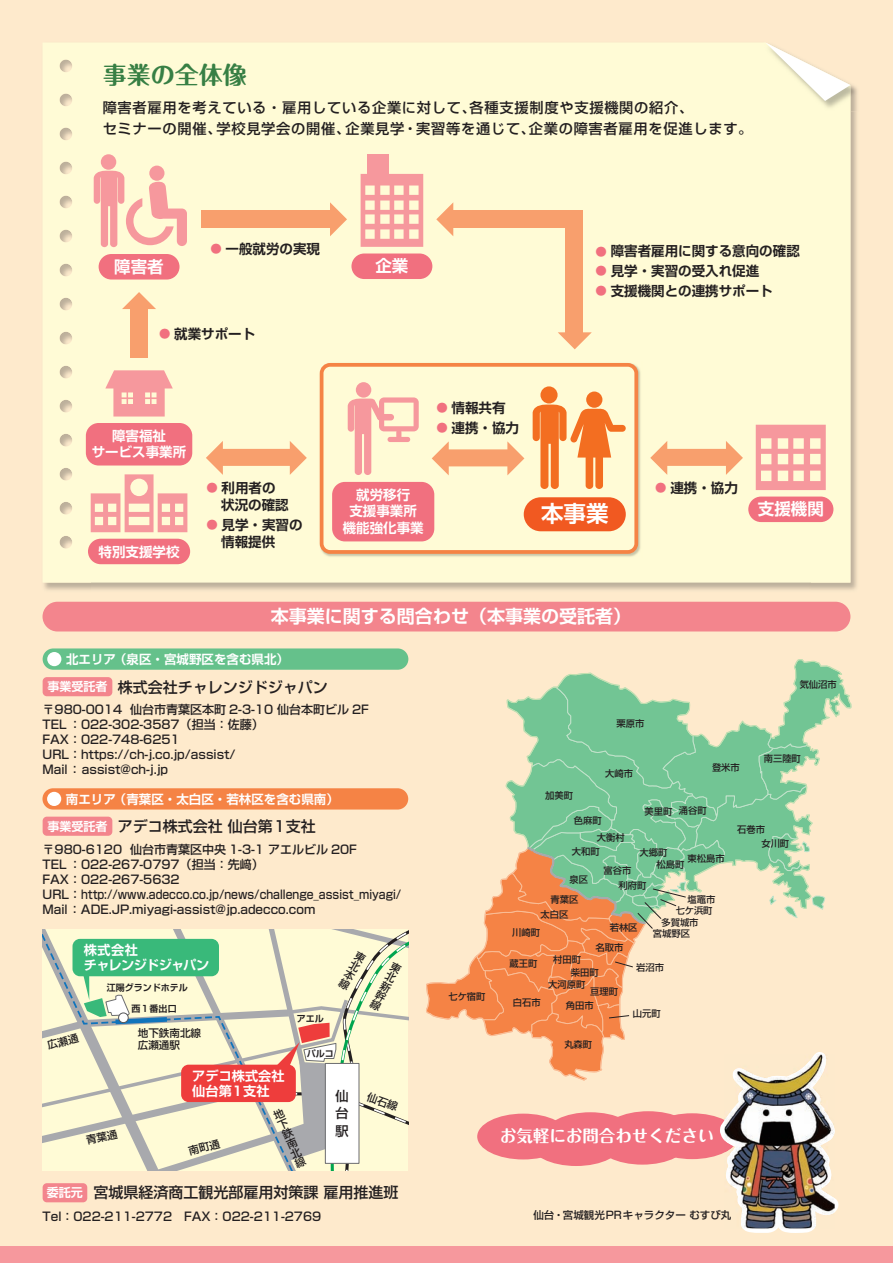
<style>
.page{position:relative;width:893px;height:1263px;background:#feeacc}
.page>*{position:absolute;margin:0;border:0;box-sizing:border-box;transform-origin:0 0}
.t1{font:700 24px "Maru Fo Pro";color:#377f44}
.t2{font:700 22.5px "Shin Go Pro De";color:#fff}
.t3{font:700 18px "Shin Go Pro De";color:#fff}
.t4{font:700 16.5px "Maru Fo Pro";color:#fff}
.t5{font:700 16.5px "Shin Go Pro De";color:#fff}
.t6{font:500 15px "Shin Go Pro";color:#231f20}
.t7{font:500 14.25px/21px "Shin Go Pro";letter-spacing:.05em;color:#231f20}
.t8{font:700 13.5px/17.1px "Shin Go Pro De";color:#231f20}
.t9{font:700 13.5px/16.5px "Shin Go Pro De";color:#fff;text-align:center}
.t10{font:700 13.2px/15.5px "Shin Go Pro De";letter-spacing:-.035em;color:#fff}
.t11{font:700 13.2px/15.5px "Shin Go Pro De";color:#fff}
.t12{font:500 13.2px/17.5px "Shin Go Pro";color:#231f20;text-align:justify}
.t13{font:700 12.45px "Shin Go Pro De";color:#fff}
.t14{font:500 12px/15px "Shin Go Pro";color:#231f20}
.t15{font:700 12px "Shin Go Pro De";color:#fff}
.t16{font:500 10.5px/10.5px "Shin Go Pro";color:#231f20;text-align:justify}
.t17{font:500 9.3px/14.5px "Shin Go Pro";color:#231f20}
.t18{font:700 9px "Shin Go Pro De";color:#231f20}
.s1{font-size:11.4px;color:#f1707f}
.s2{font-family:"Shin Go Pro De";font-weight:700;font-size:12px;color:#fff}
</style>
<div class="page">
<img style="left:44px;top:583px;width:47px;height:7px">
<img style="left:810px;top:112px;width:47px;height:478px">
<div style="left:43px;top:43px;width:807px;height:540px;background:#fffbd6"></div>
<img style="left:850px;top:84px;width:8px;height:28px">
<img style="left:763px;top:43px;width:87px;height:69px">
<svg style="left:765px;top:43px;width:85px;height:58px"></svg>
<img style="left:318px;top:362px;width:324px;height:196px">
<div style="left:322px;top:365px;width:314px;height:187px;background:#fffbd6;border-radius:9px"></div>
<div style="left:320px;top:363px;width:318px;height:191px;border:4px solid #f58345;border-radius:9px"></div>
<div style="left:43px;top:602px;width:807px;height:29px;background:#f3858d;border-radius:15px"></div>
<div style="left:42px;top:788px;width:366px;height:21px;background:#f58345;border-radius:11px"></div>
<div style="left:47px;top:792px;width:14px;height:14px;background:#fff;border-radius:50%"></div>
<svg style="left:756px;top:425px;width:70px;height:65px;background:#f8b4ad"></svg>
<div style="left:43px;top:1183px;width:44px;height:19px;background:#f3858d;border-radius:4px"></div>
<div style="left:43px;top:817px;width:69px;height:19px;background:#f3858d;border-radius:4px"></div>
<div style="left:43px;top:648px;width:365px;height:22px;background:#65c18b;border-radius:11px"></div>
<div style="left:47px;top:652px;width:14px;height:14px;background:#fff;border-radius:50%"></div>
<div style="left:43px;top:677px;width:69px;height:19px;background:#f3858d;border-radius:4px"></div>
<div style="left:0;top:1246px;width:893px;height:17px;background:#f6989d"></div>
<svg style="left:361px;top:174px;width:62px;height:73px;background:#f8b7ae"></svg>
<div style="left:367px;top:155px;width:21px;height:21px;background:#f6989d"></div>
<svg style="left:105px;top:370px;width:68px;height:46px;background:#f8b2ac"></svg>
<div style="left:524px;top:497px;width:102px;height:34px;background:#f15921;border-radius:17px"></div>
<div style="left:99px;top:254px;width:81px;height:25px;background:#f1707f;border-radius:13px"></div>
<div style="left:351px;top:253px;width:81px;height:26px;background:#f1707f;border-radius:13px"></div>
<div style="left:748px;top:497px;width:85px;height:25px;background:#f1707f;border-radius:13px"></div>
<svg style="left:91px;top:474px;width:96px;height:58px;background:#fac8b9"></svg>
<div style="left:88px;top:539px;width:102px;height:25px;background:#f1707f;border-radius:13px"></div>
<div style="left:86px;top:423px;width:106px;height:42px;background:#f1707f;border-radius:13px"></div>
<div style="left:332px;top:482px;width:102px;height:59px;background:#f1707f;border-radius:13px"></div>
<div style="left:356px;top:382px;width:15px;height:16px;background:#f6989d;border-radius:50%"></div>
<svg style="left:348px;top:397px;width:71px;height:78px"></svg>
<div style="left:201px;top:210px;width:135px;height:17px;background:#f89f6d"></div>
<svg style="left:330px;top:202px;width:17px;height:34px"></svg>
<svg style="left:206px;top:441px;width:101px;height:34px;background:#fbcca1"></svg>
<svg style="left:650px;top:441px;width:93px;height:34px;background:#fbcda1"></svg>
<svg style="left:432px;top:441px;width:92px;height:34px"></svg>
<div style="left:130px;top:303px;width:17px;height:54px;background:#f89f6d"></div>
<svg style="left:122px;top:292px;width:34px;height:17px"></svg>
<div style="left:448px;top:210px;width:126px;height:17px;background:#f89f6d"></div>
<svg style="left:436px;top:202px;width:17px;height:34px"></svg>
<div style="left:566px;top:210px;width:17px;height:128px;background:#f89f6d"></div>
<svg style="left:558px;top:332px;width:34px;height:17px"></svg>
<svg style="left:426px;top:659px;width:426px;height:574px"></svg>
<div style="left:540px;top:386px;width:18px;height:17px;background:#f36e21;border-radius:50%"></div>
<div style="left:586px;top:391px;width:16px;height:17px;background:#f36e21;border-radius:50%"></div>
<svg style="left:533px;top:405px;width:93px;height:84px"></svg>
<div style="left:101px;top:154px;width:15px;height:16px;background:#f6989d;border-radius:50%"></div>
<div style="left:149px;top:166px;width:15px;height:15px;background:#f6989d;border-radius:50%"></div>
<svg style="left:94px;top:171px;width:93px;height:76px;background:#faccba"></svg>
<svg style="left:43px;top:929px;width:365px;height:241px;background:#e1dec1"></svg>
<h1 class="t1" style="left:103px;top:56px;width:145px">事業の全体像</h1>
<p class="t7" style="left:103px;top:95px;width:651px">障害者雇用を考えている・雇用している企業に対して、各種支援制度や支援機関の紹介、<br>セミナーの開催、学校見学会の開催、企業見学・実習等を通じて、企業の障害者雇用を促進します。</p>
<p class="t8" style="left:210px;top:239px;width:111px"><span class="s1">●</span> 一般就労の実現</p>
<h3 class="t5" style="left:114px;top:253px;width:51px">障害者</h3>
<h3 class="t5" style="left:375px;top:252px;width:34px">企業</h3>
<p class="t8" style="left:159px;top:323px;width:98px"><span class="s1">●</span> 就業サポート</p>
<p class="t8" style="left:596px;top:241px;width:206px"><span class="s1">●</span> 障害者雇用に関する意向の確認</p>
<p class="t8" style="left:596px;top:261px;width:165px"><span class="s1">●</span> 見学・実習の受入れ促進</p>
<p class="t8" style="left:596px;top:281px;width:179px"><span class="s1">●</span> 支援機関との連携サポート</p>
<p class="t9" style="left:92px;top:426px;width:96px">障害福祉<br>サービス事業所</p>
<p class="t9" style="left:99px;top:542px;width:82px">特別支援学校</p>
<p class="t8" style="left:206px;top:477px;width:84px"><span class="s1">●</span> 利用者の　状況の確認</p>
<p class="t8" style="left:206px;top:514px;width:98px"><span class="s1">●</span> 見学・実習の　情報提供</p>
<p class="t8" style="left:436px;top:398px;width:71px"><span class="s1">●</span> 情報共有</p>
<p class="t8" style="left:436px;top:418px;width:84px"><span class="s1">●</span> 連携・協力</p>
<p class="t9" style="left:343px;top:485px;width:82px">就労移行<br>支援事業所機能強化事業</p>
<h2 class="t2" style="left:541px;top:495px;width:69px">本事業</h2>
<p class="t8" style="left:655px;top:478px;width:84px"><span class="s1">●</span> 連携・協力</p>
<h3 class="t5" style="left:758px;top:495px;width:67px">支援機関</h3>
<h3 class="t3" style="left:271px;top:601px;width:361px">本事業に関する問合わせ（本事業の受託者）</h3>
<p class="t13" style="left:66px;top:649px;width:224px">北エリア （泉区・宮城野区を含む県北）</p>
<p class="t14" style="left:43px;top:701px;width:328px">〒980-0014 仙台市青葉区本町 2-3-10 仙台本町ビル 2F<br>TEL ：022-302-3587（担当：佐藤）<br>FAX：022-748-6251<br>URL：https://ch-j.co.jp/assist/<br>Mail： assist@ch-j.jp</p>
<p class="t6" style="left:47px;top:675px;width:282px"><span class="s2">事業受託者</span> 株式会社チャレンジドジャパン</p>
<p class="t17" style="left:616px;top:715px;width:29px">栗原市</p>
<p class="t17" style="left:605px;top:765px;width:29px">大崎市</p>
<p class="t17" style="left:800px;top:676px;width:39px">気仙沼市</p>
<p class="t17" style="left:712px;top:759px;width:29px">登米市</p>
<p class="t17" style="left:764px;top:750px;width:39px">南三陸町</p>
<p class="t13" style="left:66px;top:789px;width:274px">南エリア （青葉区・太白区・若林区を含む県南）</p>
<p class="t15" style="left:47px;top:816px;width:61px">事業受託者</p>
<p class="t6" style="left:118px;top:814px;width:199px">アデコ株式会社 仙台第1支社</p>
<p class="t14" style="left:43px;top:840px;width:360px">〒980-6120 仙台市青葉区中央 1-3-1 アエルビル 20F<br>TEL ：022-267-0797（担当：先﨑）<br>FAX：022-267-5632<br>URL：http://www.adecco.co.jp/news/challenge_assist_miyagi/ Mail：ADE.JP.miyagi-assist@jp.adecco.com</p>
<p class="t10" style="left:84px;top:940px;width:127px">株式会社<br>チャレンジドジャパン</p>
<p class="t18" style="left:107px;top:980px;width:82px">江陽グランドホテル</p>
<p class="t18" style="left:132px;top:1002px;width:46px">西１番出口</p>
<p class="t16" style="left:138px;top:1026px;width:65px">地下鉄南北線</p>
<p class="t16" style="left:138px;top:1038px;width:44px">広瀬通駅</p>
<p class="t16" style="left:359px;top:949px;width:7px;rotate:30deg">東北本線</p>
<p class="t16" style="left:394px;top:960px;width:7px;rotate:28deg">東北新幹線</p>
<p class="t18" style="left:297px;top:1011px;width:28px">アエル</p>
<p class="t18" style="left:307px;top:1046px;width:28px">パルコ</p>
<p class="t15" style="left:47px;top:1183px;width:37px">委託元</p>
<p class="t11" style="left:192px;top:1066px;width:94px">アデコ株式会社仙台第1支社</p>
<p class="t16" style="left:271px;top:1110px;width:7px;rotate:-24deg">地下鉄南北線</p>
<p class="t12" style="left:336px;top:1085px;width:14px">仙台駅</p>
<p class="t6" style="left:93px;top:1180px;width:306px">宮城県経済商工観光部雇用対策課 雇用推進班</p>
<p class="t14" style="left:43px;top:1207px;width:280px">Tel：022-211-2772　FAX：022-211-2769</p>
<p class="t17" style="left:449px;top:988px;width:38px">七ケ宿町</p>
<p class="t17" style="left:545px;top:787px;width:29px">加美町</p>
<p class="t17" style="left:645px;top:802px;width:64px">美里町 涌谷町</p>
<p class="t17" style="left:597px;top:811px;width:29px;line-height:16.8px;text-indent:-23px">色麻町<br>大衡村</p>
<p class="t17" style="left:572px;top:843px;width:29px">大和町</p>
<p class="t17" style="left:618px;top:861px;width:29px;line-height:15.8px;text-indent:-15px">富谷市<br>利府町</p>
<p class="t17" style="left:639px;top:844px;width:29px">大郷町</p>
<p class="t17" style="left:688px;top:850px;width:39px">東松島市</p>
<p class="t17" style="left:657px;top:856px;width:29px">松島町</p>
<p class="t17" style="left:676px;top:892px;width:41px;line-height:10.9px;text-indent:12px">塩竈市七ケ浜町</p>
<p class="t17" style="left:550px;top:869px;width:39px;line-height:19.8px;text-indent:19px">泉区青葉区</p>
<p class="t17" style="left:541px;top:906px;width:29px">太白区</p>
<p class="t17" style="left:653px;top:916px;width:47px;line-height:11.4px;text-indent:8px">多賀城市宮城野区</p>
<p class="t17" style="left:610px;top:919px;width:29px">若林区</p>
<p class="t17" style="left:512px;top:924px;width:29px">川崎町</p>
<p class="t17" style="left:509px;top:955px;width:29px">蔵王町</p>
<p class="t17" style="left:553px;top:951px;width:29px">村田町</p>
<p class="t17" style="left:595px;top:939px;width:29px">名取市</p>
<p class="t17" style="left:636px;top:959px;width:29px">岩沼市</p>
<p class="t17" style="left:590px;top:962px;width:29px;line-height:18.9px;text-indent:-20px">柴田町<br>亘理町</p>
<p class="t17" style="left:548px;top:976px;width:39px">大河原町</p>
<p class="t17" style="left:513px;top:994px;width:29px">白石市</p>
<p class="t17" style="left:566px;top:997px;width:29px">角田市</p>
<p class="t17" style="left:564px;top:1036px;width:29px">丸森町</p>
<p class="t17" style="left:633px;top:1005px;width:29px">山元町</p>
<p class="t17" style="left:761px;top:821px;width:29px;text-indent:-24px">石巻市<br>女川町</p>
<h3 class="t4" style="left:500px;top:1123px;width:216px">お気軽にお問合わせください</h3>
<p class="t16" style="left:533px;top:1209px;width:199px">仙台・宮城観光PRキャラクター むすび丸</p>
</div>
